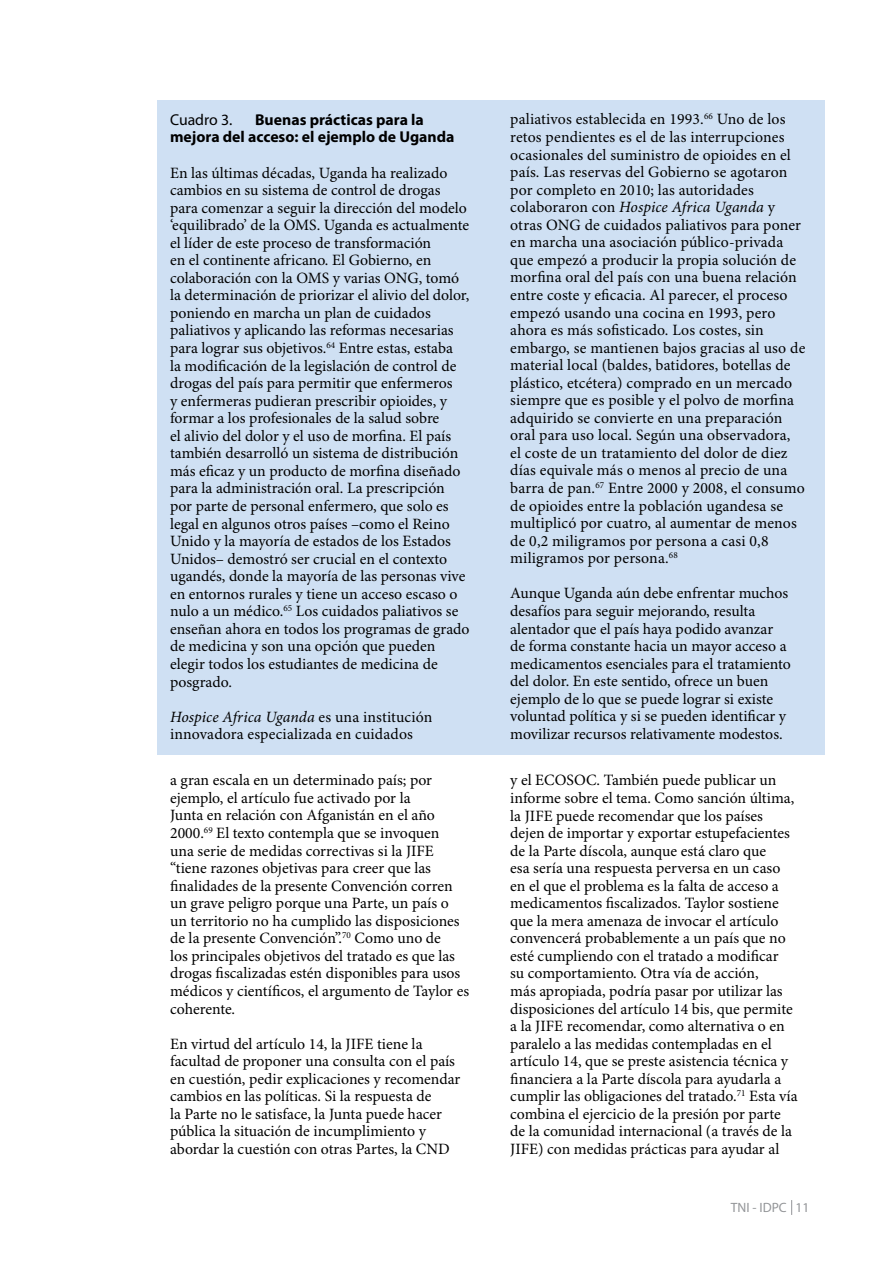
<style>
.page{position:relative;width:893px;height:1263px;background:#fff}
.page>*{position:absolute;margin:0;border:0;box-sizing:border-box;transform-origin:0 0}
.t1{font:15.75px/17.5px "Minion Pro";color:#000}
.t2{font:700 15.75px/17.5px "Myriad Pro";color:#000}
.t3{font:15.75px "Myriad Pro";color:#000}
.t4{font:13.5px "Myriad Pro";color:#939598}
.s1{font-style:italic}
</style>
<div class="page">
<svg style="left:791px;top:1200px;width:1px;height:15px"></svg>
<div style="left:157px;top:100px;width:668px;height:655px;background:#cfe0f3"></div>
<p class="t2" style="left:170px;top:110px;width:286px;text-indent:85px">Buenas prácticas para la mejora del acceso: el ejemplo de Uganda</p>
<p class="t1" style="left:170px;top:164px;width:301px">En las últimas décadas, Uganda ha realizado cambios en su sistema de control de drogas para comenzar a seguir la dirección del modelo ‘equilibrado’ de la OMS. Uganda es actualmente el líder de este proceso de transformación<br>en el continente africano. El Gobierno, en colaboración con la OMS y varias ONG, tomó la determinación de priorizar el alivio del dolor, poniendo en marcha un plan de cuidados paliativos y aplicando las reformas necesarias para lograr sus objetivos.<sup>64</sup> Entre estas, estaba<br>la modificación de la legislación de control de drogas del país para permitir que enfermeros<br>y enfermeras pudieran prescribir opioides, y formar a los profesionales de la salud sobre<br>el alivio del dolor y el uso de morfina. El país también desarrolló un sistema de distribución más eficaz y un producto de morfina diseñado para la administración oral. La prescripción por parte de personal enfermero, que solo es legal en algunos otros países –como el Reino Unido y la mayoría de estados de los Estados Unidos– demostró ser crucial en el contexto ugandés, donde la mayoría de las personas vive en entornos rurales y tiene un acceso escaso o nulo a un médico.<sup>65</sup> Los cuidados paliativos se enseñan ahora en todos los programas de grado de medicina y son una opción que pueden elegir todos los estudiantes de medicina de posgrado.</p>
<p class="t1" style="left:170px;top:708px;width:264px"><span class="s1">Hospice Africa Uganda</span> es una institución innovadora especializada en cuidados</p>
<p class="t3" style="left:170px;top:110px;width:64px">Cuadro 3.</p>
<p class="t1" style="left:170px;top:772px;width:301px">a gran escala en un determinado país; por ejemplo, el artículo fue activado por la<br>Junta en relación con Afganistán en el año 2000.<sup>69</sup> El texto contempla que se invoquen<br>una serie de medidas correctivas si la JIFE “tiene razones objetivas para creer que las finalidades de la presente Convención corren un grave peligro porque una Parte, un país o un territorio no ha cumplido las disposiciones de la presente Convención”.<sup>70</sup> Como uno de<br>los principales objetivos del tratado es que las drogas fiscalizadas estén disponibles para usos médicos y científicos, el argumento de Taylor es coherente.</p>
<p class="t1" style="left:170px;top:1035px;width:292px">En virtud del artículo 14, la JIFE tiene la facultad de proponer una consulta con el país en cuestión, pedir explicaciones y recomendar cambios en las políticas. Si la respuesta de<br>la Parte no le satisface, la Junta puede hacer pública la situación de incumplimiento y abordar la cuestión con otras Partes, la CND</p>
<p class="t1" style="left:510px;top:111px;width:297px">paliativos establecida en 1993.<sup>66</sup> Uno de los retos pendientes es el de las interrupciones ocasionales del suministro de opioides en el país. Las reservas del Gobierno se agotaron por completo en 2010; las autoridades colaboraron con <span class="s1">Hospice Africa Uganda</span> y otras ONG de cuidados paliativos para poner en marcha una asociación público-privada que empezó a producir la propia solución de morfina oral del país con una buena relación entre coste y eficacia. Al parecer, el proceso empezó usando una cocina en 1993, pero ahora es más sofisticado. Los costes, sin embargo, se mantienen bajos gracias al uso de material local (baldes, batidores, botellas de plástico, etcétera) comprado en un mercado siempre que es posible y el polvo de morfina adquirido se convierte en una preparación oral para uso local. Según una observadora,<br>el coste de un tratamiento del dolor de diez días equivale más o menos al precio de una barra de pan.<sup>67</sup> Entre 2000 y 2008, el consumo de opioides entre la población ugandesa se multiplicó por cuatro, al aumentar de menos de 0,2 miligramos por persona a casi 0,8 miligramos por persona.<sup>68</sup></p>
<p class="t1" style="left:510px;top:585px;width:282px">Aunque Uganda aún debe enfrentar muchos desafíos para seguir mejorando, resulta alentador que el país haya podido avanzar de forma constante hacia un mayor acceso a medicamentos esenciales para el tratamiento del dolor. En este sentido, ofrece un buen ejemplo de lo que se puede lograr si existe voluntad política y si se pueden identificar y movilizar recursos relativamente modestos.</p>
<p class="t1" style="left:510px;top:772px;width:289px">y el ECOSOC. También puede publicar un informe sobre el tema. Como sanción última, la JIFE puede recomendar que los países dejen de importar y exportar estupefacientes de la Parte díscola, aunque está claro que<br>esa sería una respuesta perversa en un caso en el que el problema es la falta de acceso a medicamentos fiscalizados. Taylor sostiene que la mera amenaza de invocar el artículo convencerá probablemente a un país que no esté cumpliendo con el tratado a modificar<br>su comportamiento. Otra vía de acción,<br>más apropiada, podría pasar por utilizar las disposiciones del artículo 14 bis, que permite a la JIFE recomendar, como alternativa o en paralelo a las medidas contempladas en el artículo 14, que se preste asistencia técnica y financiera a la Parte díscola para ayudarla a cumplir las obligaciones del tratado.<sup>71</sup> Esta vía combina el ejercicio de la presión por parte de la comunidad internacional (a través de la JIFE) con medidas prácticas para ayudar al</p>
<p class="t4" style="left:731px;top:1199px;width:80px">TNI - IDPC 11</p>
</div>
